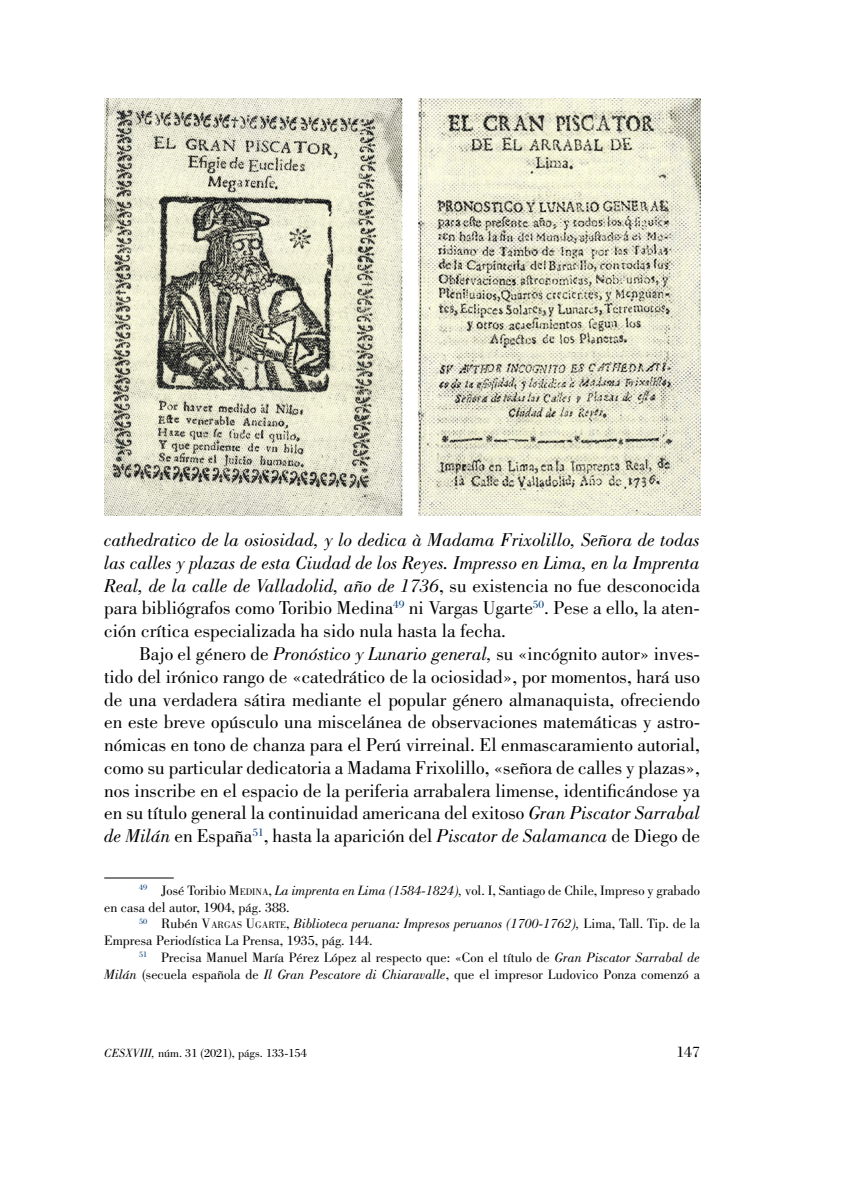
<style>
.page{position:relative;width:844px;height:1191px;background:#fff}
.page>*{position:absolute;margin:0;border:0;box-sizing:border-box;transform-origin:0 0}
.t1{font:19.25px/22.8px "Bodoni Std";color:#000;text-align:justify}
.t2{font:italic 19.25px/22.8px "Bodoni Std";color:#000;text-align:justify}
.t3{font:15.75px "Bodoni Std";color:#000}
.t4{font:14px/16.8px "Bodoni Std";color:#000}
.t5{font:12.25px "Bodoni Std";color:#000}
.s1{font-style:normal}
.s2{font-style:italic}
.s3{font-style:inherit}
.s4{font-size:9.8px}
</style>
<div class="page">
<hr style="left:104px;top:877px;width:70px;height:1px;background:#000">
<img style="left:104px;top:98px;width:595px;height:417px">
<p class="t2" style="left:104px;top:528px;width:597px">cathedratico de la osiosidad, y lo dedica à Madama Frixolillo, Señora de todas las calles y plazas de esta Ciudad de los Reyes. Impresso en Lima, en la Imprenta Real, de la calle de Valladolid, año de 1736<span class="s1">, su existencia no fue desconocida para bibliógrafos como Toribio Medina</span><sup>49</sup> <span class="s1">ni Vargas Ugarte</span><sup>50</sup><span class="s1">. Pese a ello, la aten&shy;ción crítica especializada ha sido nula hasta la fecha.</span></p>
<p class="t1" style="left:104px;top:642px;width:597px;text-indent:35px">Bajo el género de <span class="s2">Pronóstico y Lunario general,</span> su «incógnito autor» inves&shy;tido del irónico rango de «catedrático de la ociosidad», por momentos, hará uso de una verdadera sátira mediante el popular género almanaquista, ofreciendo en este breve opúsculo una miscelánea de observaciones matemáticas y astro&shy;nómicas en tono de chanza para el Perú virreinal. El enmascaramiento autorial, como su particular dedicatoria a Madama Frixolillo, «señora de calles y plazas», nos inscribe en el espacio de la periferia arrabalera limense, identificándose ya en su título general la continuidad americana del exitoso <span class="s2">Gran Piscator Sarrabal de Milán</span> en España<sup>51</sup>, hasta la aparición del <span class="s2">Piscator de Salamanca</span> de Diego de</p>
<p class="t4" style="left:104px;top:882px;width:597px;text-indent:35px"><sup>49</sup> José Toribio <span class="s3">M</span><span class="s4">EDINA</span>, <span class="s2">La imprenta en Lima (1584-1824),</span> vol. I, Santiago de Chile, Impreso y grabado en casa del autor, 1904, pág. 388.</p>
<p class="t4" style="left:104px;top:915px;width:597px;text-indent:35px"><sup>50</sup> Rubén <span class="s3">V</span><span class="s4">ARGAS</span> <span class="s3">U</span><span class="s4">GARTE</span>, <span class="s2">Biblioteca peruana: Impresos peruanos (1700-1762),</span> Lima, Tall. Tip. de la<br>Empresa Periodística La Prensa, 1935, pág. 144.</p>
<p class="t4" style="left:104px;top:949px;width:597px;text-align:right"><sup>51</sup> Precisa Manuel María Pérez López al respecto que: «Con el título de <span class="s2">Gran Piscator Sarrabal de<br>Milán</span> (secuela española de <span class="s2">Il Gran Pescatore di Chiaravalle</span>, que el impresor Ludovico Ponza comenzó a</p>
<p class="t5" style="left:104px;top:1046px;width:204px"><span class="s2">CESXVIII,</span> núm. 31 (2021), págs. 133-154</p>
<p class="t3" style="left:676px;top:1043px;width:25px">147</p>
</div>
